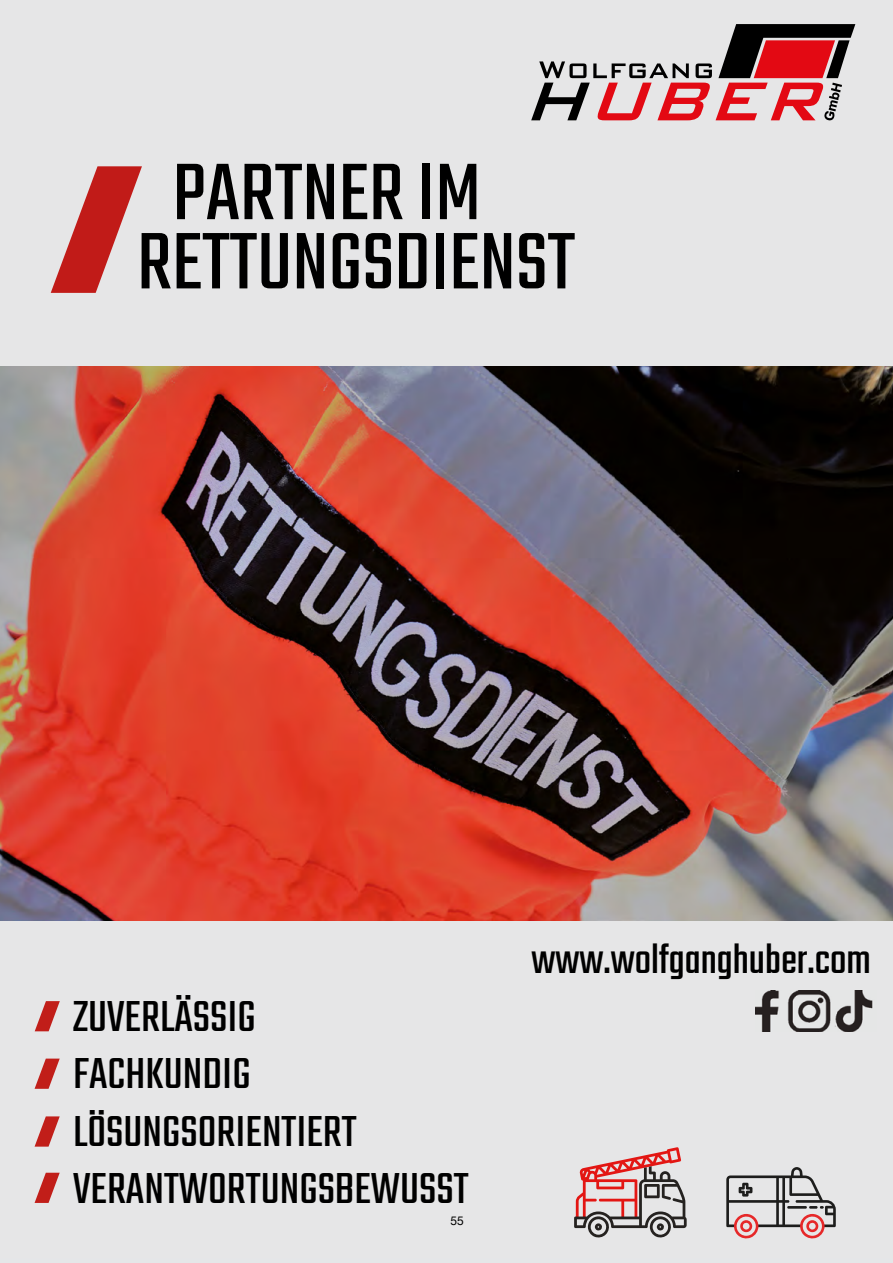
<style>
.page{position:relative;width:893px;height:1263px;background:#fff}
.page>*{position:absolute;margin:0;border:0;box-sizing:border-box;transform-origin:0 0}
.t1{font:88.35px/69.3px "Teko";color:#000}
.t2{font:47.85px/57.4px "Teko";color:#000}
.t3{font:44.25px "Teko";color:#000}
.t4{font:12px "Helvetica Neue";color:#000}
</style>
<div class="page">
<div style="left:0;top:0;width:893px;height:404px;background:#e6e6e7"></div>
<div style="left:0;top:823px;width:893px;height:434px;background:#e6e6e7"></div>
<svg style="left:51px;top:166px;width:91px;height:127px"></svg>
<img style="left:0;top:367px;width:893px;height:554px">
<img style="left:756px;top:990px;width:117px;height:41px">
<svg style="left:35px;top:1001px;width:25px;height:30px"></svg>
<svg style="left:35px;top:1058px;width:25px;height:31px"></svg>
<svg style="left:35px;top:1116px;width:25px;height:30px"></svg>
<svg style="left:35px;top:1173px;width:25px;height:30px"></svg>
<svg style="left:726px;top:1167px;width:110px;height:71px"></svg>
<svg style="left:574px;top:1147px;width:113px;height:90px"></svg>
<svg style="left:531px;top:24px;width:324px;height:96px"></svg>
<h1 class="t1" style="left:137px;top:164px;width:440px;text-indent:35px">PARTNER IM<br>RETTUNGSDIENST</h1>
<p class="t2" style="left:73px;top:991px;width:397px">ZUVERLÄSSIG<br>FACHKUNDIG<br>LÖSUNGSORIENTIERT<br>VERANTWORTUNGSBEWUSST</p>
<p class="t4" style="left:450px;top:1212px;width:15px">55</p>
<p class="t3" style="left:532px;top:935px;width:341px">www.wolfganghuber.com</p>
</div>
